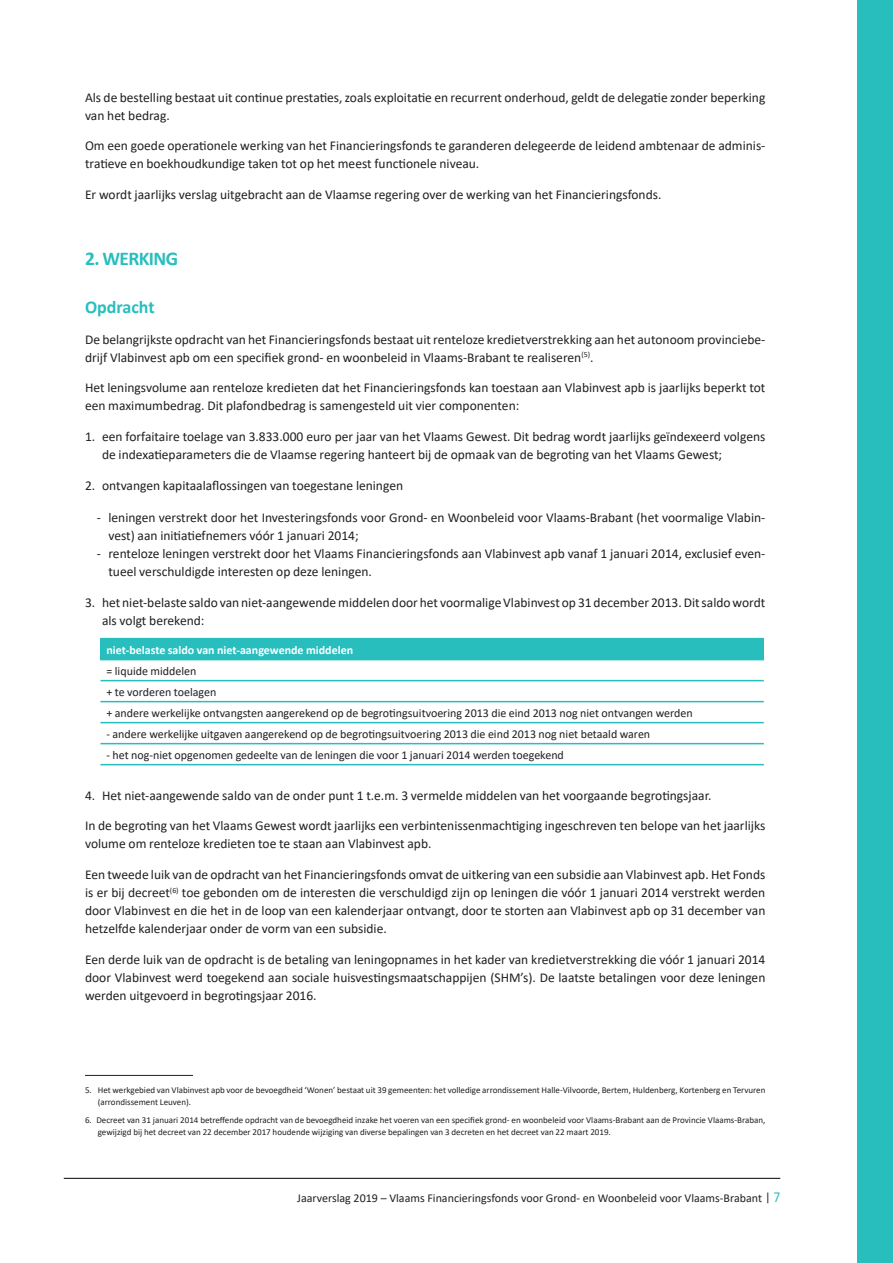
<style>
.page{position:relative;width:893px;height:1263px;background:#fff}
.page>*{position:absolute;margin:0;border:0;box-sizing:border-box;transform-origin:0 0}
._07_HOOFDSTUKTITEL_J{font:700 19.5px "Calibri";letter-spacing:-.03em;color:#28bebd}
._07_Tussentitel{font:700 18px "Calibri";color:#28bebd}
._07_Body{font:13.5px/18px "Calibri";color:#231f20}
._07_tabletext{font:12px "Calibri";color:#231f20}
._07_table_headtitle{font:700 12px "Calibri";color:#fff}
._07_Footnote{font:9px/12px "Calibri";color:#231f20}
.s1{font-size:15.15px;color:#28bebd}
</style>
<div class="page">
<div style="left:857px;top:0;width:36px;height:1263px;background:#28bebd"></div>
<hr style="left:64px;top:1178px;width:716px;height:1px;background:#000">
<hr style="left:85px;top:1075px;width:108px;height:1px;background:#231f20">
<div style="left:100px;top:639px;width:664px;height:21px;background:#28bebd"></div>
<hr style="left:100px;top:638px;width:664px;height:1px;background:#28bebd">
<hr style="left:100px;top:680px;width:664px;height:1px;background:#28bebd">
<hr style="left:100px;top:701px;width:664px;height:1px;background:#28bebd">
<hr style="left:100px;top:722px;width:664px;height:1px;background:#28bebd">
<hr style="left:100px;top:743px;width:664px;height:1px;background:#28bebd">
<hr style="left:100px;top:764px;width:664px;height:1px;background:#28bebd">
<p class="_07_Body" style="left:85px;top:88px;width:682px">Als de bestelling bestaat uit continue prestaties, zoals exploitatie en recurrent onderhoud, geldt de delegatie zonder beperking van het bedrag.</p>
<p class="_07_Body" style="left:85px;top:136px;width:682px">Om een goede operationele werking van het Financieringsfonds te garanderen delegeerde de leidend ambtenaar de adminis&shy;tratieve en boekhoudkundige taken tot op het meest functionele niveau.</p>
<p class="_07_Body" style="left:85px;top:185px;width:578px">Er wordt jaarlijks verslag uitgebracht aan de Vlaamse regering over de werking van het Financieringsfonds.</p>
<p class="_07_HOOFDSTUKTITEL_J" style="left:85px;top:245px;width:95px">2. WERKING</p>
<p class="_07_Tussentitel" style="left:85px;top:294px;width:71px">Opdracht</p>
<p class="_07_Body" style="left:85px;top:330px;width:682px">De belangrijkste opdracht van het Financieringsfonds bestaat uit renteloze kredietverstrekking aan het autonoom provinciebe&shy;drijf Vlabinvest apb om een specifiek grond- en woonbeleid in Vlaams-Brabant te realiseren<sup>(5)</sup>.</p>
<p class="_07_Body" style="left:85px;top:379px;width:682px">Het leningsvolume aan renteloze kredieten dat het Financieringsfonds kan toestaan aan Vlabinvest apb is jaarlijks beperkt tot een maximumbedrag. Dit plafondbedrag is samengesteld uit vier componenten:</p>
<p class="_07_Body" style="left:102px;top:427px;width:665px;text-indent:-17px">1. een forfaitaire toelage van 3.833.000 euro per jaar van het Vlaams Gewest. Dit bedrag wordt jaarlijks geïndexeerd volgens de indexatieparameters die de Vlaamse regering hanteert bij de opmaak van de begroting van het Vlaams Gewest;</p>
<p class="_07_Body" style="left:85px;top:476px;width:320px">2. ontvangen kapitaalaflossingen van toegestane leningen</p>
<p class="_07_Body" style="left:108px;top:508px;width:658px;text-indent:-11px">- leningen verstrekt door het Investeringsfonds voor Grond- en Woonbeleid voor Vlaams-Brabant (het voormalige Vlabin&shy;vest) aan initiatiefnemers vóór 1 januari 2014;</p>
<p class="_07_Body" style="left:108px;top:544px;width:658px;text-indent:-11px">- renteloze leningen verstrekt door het Vlaams Financieringsfonds aan Vlabinvest apb vanaf 1 januari 2014, exclusief even&shy;tueel verschuldigde interesten op deze leningen.</p>
<p class="_07_Body" style="left:102px;top:593px;width:665px;text-indent:-17px">3. het niet-belaste saldo van niet-aangewende middelen door het voormalige Vlabinvest op 31 december 2013. Dit saldo wordt als volgt berekend:</p>
<p class="_07_table_headtitle" style="left:106px;top:641px;width:248px">niet-belaste saldo van niet-aangewende middelen</p>
<p class="_07_tabletext" style="left:106px;top:662px;width:91px">= liquide middelen</p>
<p class="_07_tabletext" style="left:106px;top:683px;width:111px">+ te vorderen toelagen</p>
<p class="_07_tabletext" style="left:106px;top:704px;width:588px">+ andere werkelijke ontvangsten aangerekend op de begrotingsuitvoering 2013 die eind 2013 nog niet ontvangen werden</p>
<p class="_07_tabletext" style="left:106px;top:725px;width:545px">- andere werkelijke uitgaven aangerekend op de begrotingsuitvoering 2013 die eind 2013 nog niet betaald waren</p>
<p class="_07_tabletext" style="left:106px;top:746px;width:459px">- het nog-niet opgenomen gedeelte van de leningen die voor 1 januari 2014 werden toegekend</p>
<p class="_07_Body" style="left:85px;top:786px;width:628px">4. Het niet-aangewende saldo van de onder punt 1 t.e.m. 3 vermelde middelen van het voorgaande begrotingsjaar.</p>
<p class="_07_Body" style="left:85px;top:816px;width:682px">In de begroting van het Vlaams Gewest wordt jaarlijks een verbintenissenmachtiging ingeschreven ten belope van het jaarlijks volume om renteloze kredieten toe te staan aan Vlabinvest apb.</p>
<p class="_07_Body" style="left:85px;top:865px;width:682px;text-align:justify">Een tweede luik van de opdracht van het Financieringsfonds omvat de uitkering van een subsidie aan Vlabinvest apb. Het Fonds is er bij decreet<sup>(6)</sup> toe gebonden om de interesten die verschuldigd zijn op leningen die vóór 1 januari 2014 verstrekt werden door Vlabinvest en die het in de loop van een kalenderjaar ontvangt, door te storten aan Vlabinvest apb op 31 december van hetzelfde kalenderjaar onder de vorm van een subsidie.</p>
<p class="_07_Body" style="left:85px;top:950px;width:682px;text-align:justify">Een derde luik van de opdracht is de betaling van leningopnames in het kader van kredietverstrekking die vóór 1 januari 2014 door Vlabinvest werd toegekend aan sociale huisvestingsmaatschappijen (SHM’s). De laatste betalingen voor deze leningen werden uitgevoerd in begrotingsjaar 2016.</p>
<p class="_07_Footnote" style="left:98px;top:1084px;width:669px;text-indent:-13px">5. Het werkgebied van Vlabinvest apb voor de bevoegdheid ‘Wonen’ bestaat uit 39 gemeenten: het volledige arrondissement Halle-Vilvoorde, Bertem, Huldenberg, Kortenberg en Tervuren (arrondissement Leuven).</p>
<p class="_07_Footnote" style="left:98px;top:1114px;width:669px;text-indent:-13px">6. Decreet van 31 januari 2014 betreffende opdracht van de bevoegdheid inzake het voeren van een specifiek grond- en woonbeleid voor Vlaams-Brabant aan de Provincie Vlaams-Braban, gewijzigd bij het decreet van 22 december 2017 houdende wijziging van diverse bepalingen van 3 decreten en het decreet van 22 maart 2019.</p>
<p class="_07_tabletext" style="left:297px;top:1190px;width:485px">Jaarverslag 2019 – Vlaams Financieringsfonds voor Grond- en Woonbeleid voor Vlaams-Brabant | <span class="s1">7</span></p>
</div>
